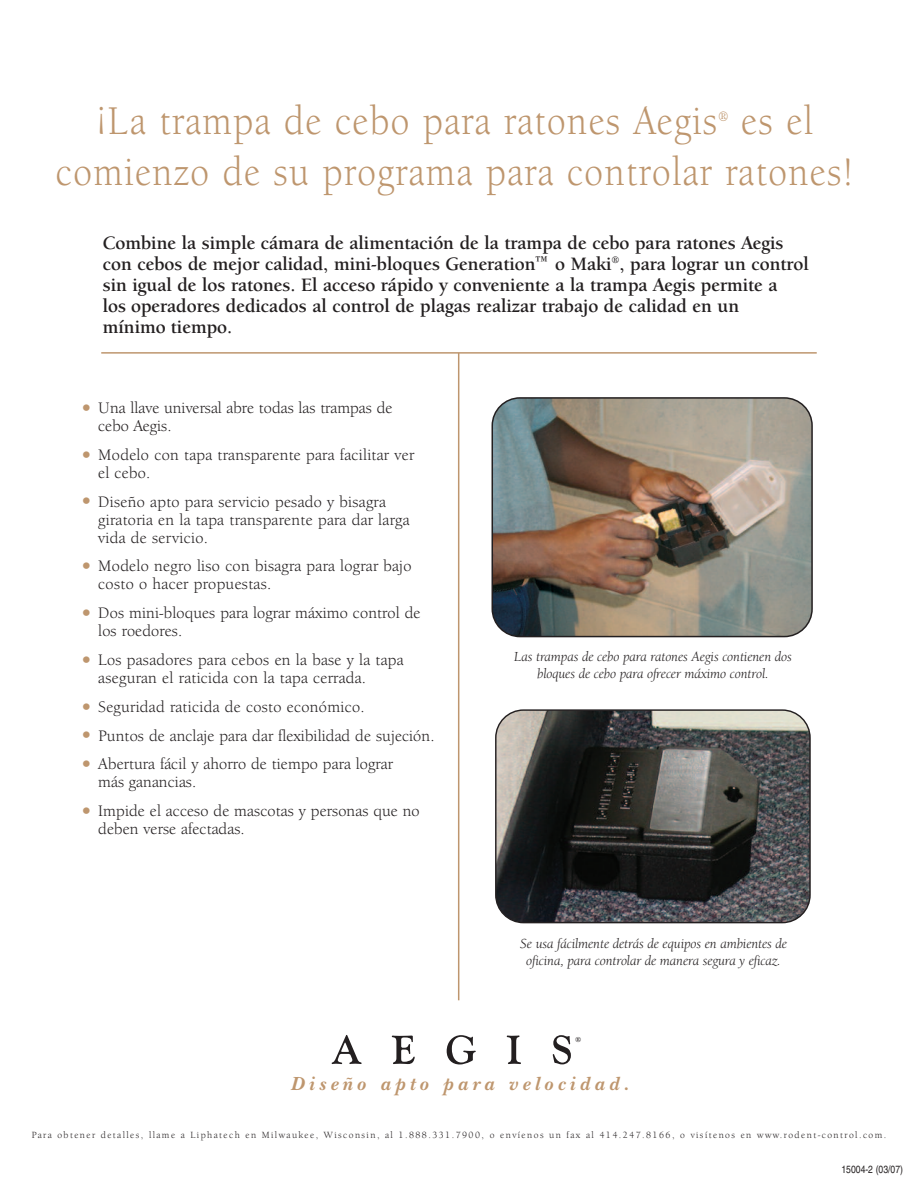
<style>
.page{position:relative;width:918px;height:1188px;background:#fff}
.page>*{position:absolute;margin:0;border:0;box-sizing:border-box;transform-origin:0 0}
.t1{font:42px/51px "Berkeley Oldstyle IT Cby BT";letter-spacing:.04em;color:#be966e;scale:.9 1}
.t2{font:italic 700 19.8px "New Baskerville";letter-spacing:.22em;color:#be966e}
.t3{font:700 19.5px/21px "Berkeley Oldstyle IT Cby BT";color:#231f20}
.t4{font:16.5px/18px "Berkeley Oldstyle IT Cby BT";letter-spacing:.02em;color:#231f20}
.t5{font:italic 14.25px/17.1px "Berkeley Oldstyle IT Cby BT";color:#231f20;text-align:center}
.t6{font:14.25px "Berkeley Oldstyle IT Cby BT";color:#be966e;scale:.9 1}
.t7{font:condensed 10.5px "Helvetica";color:#231f20}
.t8{font:9.75px "Berkeley Oldstyle IT Cby BT";letter-spacing:.15em;color:#231f20}
.t9{font:700 7.5px "Berkeley Oldstyle IT Cby BT";color:#231f20}
.s1{font-size:22.5px;color:#be966e}
</style>
<div class="page">
<img style="left:492px;top:397px;width:321px;height:240px">
<svg style="left:332px;top:1035px;width:30px;height:29px"></svg>
<svg style="left:392px;top:1036px;width:23px;height:28px"></svg>
<svg style="left:447px;top:1035px;width:29px;height:29px"></svg>
<svg style="left:507px;top:1035px;width:14px;height:29px"></svg>
<svg style="left:553px;top:1035px;width:18px;height:29px"></svg>
<hr style="left:101px;top:352px;width:716px;height:2px;background:#be966e">
<hr style="left:458px;top:353px;width:1px;height:647px;background:#be966e">
<svg style="left:495px;top:709px;width:316px;height:214px;background:#494948"></svg>
<h1 class="t1" style="left:56px;top:99px;width:887px;text-indent:685px">es el comienzo de su programa para controlar ratones!</h1>
<p class="t3" style="left:103px;top:234px;width:708px">Combine la simple cámara de alimentación de la trampa de cebo para ratones Aegis con cebos de mejor calidad, mini-bloques Generation™ o Maki<sup>®</sup>, para lograr un control sin igual de los ratones. El acceso rápido y conveniente a la trampa Aegis permite a<br>los operadores dedicados al control de plagas realizar trabajo de calidad en un<br>mínimo tiempo.</p>
<h1 class="t1" style="left:96px;top:99px;width:692px">¡La trampa de cebo para ratones Aegis</h1>
<p class="t6" style="left:718px;top:111px;width:13px">®</p>
<p class="t4" style="left:98px;top:400px;width:296px;text-indent:-19px"><span class="s1">•</span> Una llave universal abre todas las trampas de cebo Aegis.</p>
<p class="t4" style="left:98px;top:447px;width:317px;text-indent:-19px"><span class="s1">•</span> Modelo con tapa transparente para facilitar ver el cebo.</p>
<p class="t4" style="left:98px;top:494px;width:313px;text-indent:-19px"><span class="s1">•</span> Diseño apto para servicio pesado y bisagra giratoria en la tapa transparente para dar larga vida de servicio.</p>
<p class="t4" style="left:98px;top:559px;width:315px;text-indent:-19px"><span class="s1">•</span> Modelo negro liso con bisagra para lograr bajo costo o hacer propuestas.</p>
<p class="t4" style="left:98px;top:605px;width:324px;text-indent:-19px"><span class="s1">•</span> Dos mini-bloques para lograr máximo control de los roedores.</p>
<p class="t4" style="left:98px;top:652px;width:307px;text-indent:-19px"><span class="s1">•</span> Los pasadores para cebos en la base y la tapa aseguran el raticida con la tapa cerrada.</p>
<p class="t4" style="left:80px;top:699px;width:287px"><span class="s1">•</span> Seguridad raticida de costo económico.</p>
<p class="t4" style="left:80px;top:728px;width:356px"><span class="s1">•</span> Puntos de anclaje para dar flexibilidad de sujeción.</p>
<p class="t4" style="left:98px;top:757px;width:296px;text-indent:-19px"><span class="s1">•</span> Abertura fácil y ahorro de tiempo para lograr más ganancias.</p>
<p class="t4" style="left:98px;top:803px;width:323px;text-indent:-19px"><span class="s1">•</span> Impide el acceso de mascotas y personas que no deben verse afectadas.</p>
<p class="t5" style="left:514px;top:650px;width:279px">Las trampas de cebo para ratones Aegis contienen dos bloques de cebo para ofrecer máximo control.</p>
<p class="t5" style="left:520px;top:936px;width:269px">Se usa fácilmente detrás de equipos en ambientes de oficina, para controlar de manera segura y eficaz.</p>
<p class="t9" style="left:575px;top:1036px;width:8px">®</p>
<p class="t2" style="left:290px;top:1077px;width:340px">Diseño apto para velocidad.</p>
<p class="t8" style="left:32px;top:1131px;width:856px">Para obtener detalles, llame a Liphatech en Milwaukee, Wisconsin, al 1.888.331.7900, o envíenos un fax al 414.247.8166, o visítenos en www.rodent-control.com.</p>
<p class="t7" style="left:842px;top:1166px;width:63px">15004-2 (03/07)</p>
</div>
